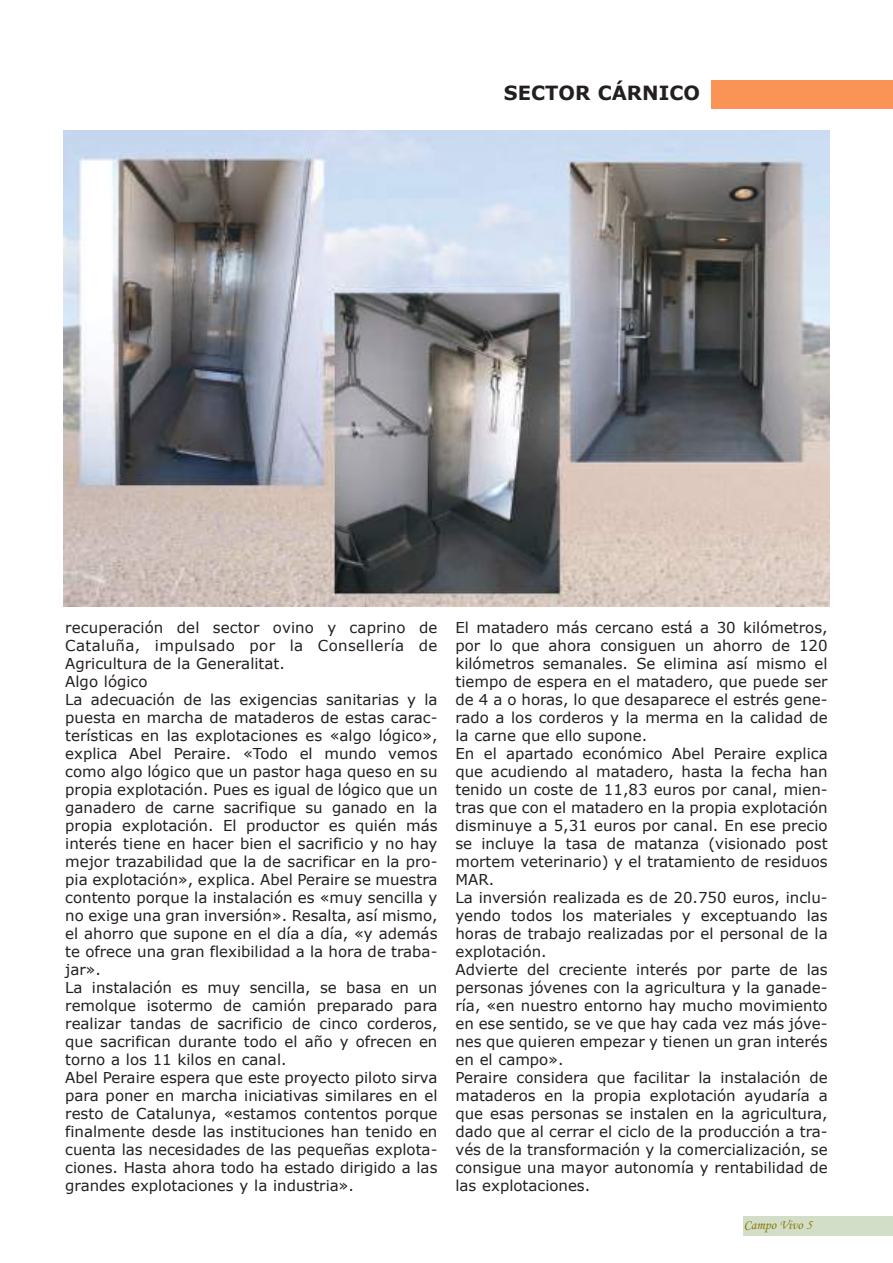
<style>
.page{position:relative;width:893px;height:1263px;background:#fff}
.page>*{position:absolute;margin:0;border:0;box-sizing:border-box;transform-origin:0 0}
.t1{font:700 19.5px "Verdana";color:#241f1f}
.t2{font:15px/18px "Verdana";color:#241f1f}
.t3{font:13.5px "Monotype Corsiva";color:#8a7907}
</style>
<div class="page">
<div style="left:711px;top:81px;width:182px;height:27px;background:#f99356"></div>
<div style="left:744px;top:1216px;width:149px;height:19px;background:#d3dec8"></div>
<img style="left:64px;top:130px;width:765px;height:476px">
<h1 class="t1" style="left:504px;top:81px;width:198px">SECTOR CÁRNICO</h1>
<p class="t2" style="left:65px;top:618px;width:374px">recuperación del sector ovino y caprino de Cataluña, impulsado por la Consellería de Agricultura de la Generalitat.<br>Algo lógico<br>La adecuación de las exigencias sanitarias y la puesta en marcha de mataderos de estas carac&shy;terísticas en las explotaciones es «algo lógico», explica Abel Peraire. «Todo el mundo vemos como algo lógico que un pastor haga queso en su propia explotación. Pues es igual de lógico que un ganadero de carne sacrifique su ganado en la propia explotación. El productor es quién más interés tiene en hacer bien el sacrificio y no hay mejor trazabilidad que la de sacrificar en la pro&shy;pia explotación», explica. Abel Peraire se muestra contento porque la instalación es «muy sencilla y no exige una gran inversión». Resalta, así mismo, el ahorro que supone en el día a día, «y además te ofrece una gran flexibilidad a la hora de traba&shy;jar».<br>La instalación es muy sencilla, se basa en un remolque isotermo de camión preparado para realizar tandas de sacrificio de cinco corderos, que sacrifican durante todo el año y ofrecen en torno a los 11 kilos en canal.<br>Abel Peraire espera que este proyecto piloto sirva para poner en marcha iniciativas similares en el resto de Catalunya, «estamos contentos porque finalmente desde las instituciones han tenido en cuenta las necesidades de las pequeñas explota&shy;ciones. Hasta ahora todo ha estado dirigido a las grandes explotaciones y la industria».</p>
<p class="t2" style="left:455px;top:618px;width:374px">El matadero más cercano está a 30 kilómetros, por lo que ahora consiguen un ahorro de 120 kilómetros semanales. Se elimina así mismo el tiempo de espera en el matadero, que puede ser de 4 a o horas, lo que desaparece el estrés gene&shy;rado a los corderos y la merma en la calidad de la carne que ello supone.<br>En el apartado económico Abel Peraire explica que acudiendo al matadero, hasta la fecha han tenido un coste de 11,83 euros por canal, mien&shy;tras que con el matadero en la propia explotación disminuye a 5,31 euros por canal. En ese precio se incluye la tasa de matanza (visionado post mortem veterinario) y el tratamiento de residuos MAR.<br>La inversión realizada es de 20.750 euros, inclu&shy;yendo todos los materiales y exceptuando las horas de trabajo realizadas por el personal de la explotación.<br>Advierte del creciente interés por parte de las personas jóvenes con la agricultura y la ganade&shy;ría, «en nuestro entorno hay mucho movimiento en ese sentido, se ve que hay cada vez más jóve&shy;nes que quieren empezar y tienen un gran interés en el campo».<br>Peraire considera que facilitar la instalación de mataderos en la propia explotación ayudaría a que esas personas se instalen en la agricultura, dado que al cerrar el ciclo de la producción a tra&shy;vés de la transformación y la comercialización, se consigue una mayor autonomía y rentabilidad de las explotaciones.</p>
<p class="t3" style="left:744px;top:1216px;width:70px">Campo Vivo 5</p>
</div>
